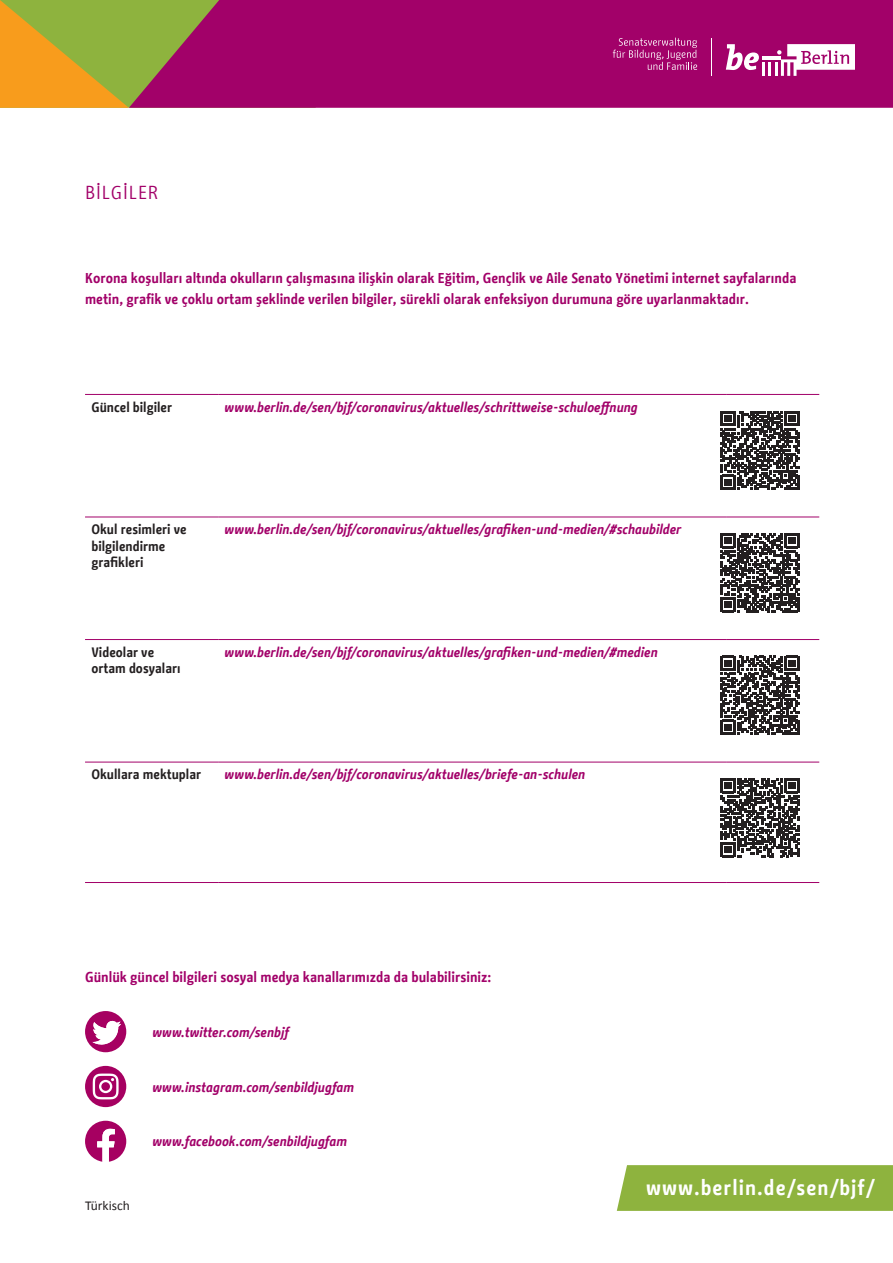
<style>
.page{position:relative;width:893px;height:1263px;background:#fff}
.page>*{position:absolute;margin:0;border:0;box-sizing:border-box;transform-origin:0 0}
.t1{font:700 21px "BMF Change";letter-spacing:.05em;color:#fff}
.t2{font:18.75px "BMF Change";letter-spacing:.04em;color:#a20169}
.t3{font:700 14.25px/21px "BMF Change";color:#a20169}
.t4{font:italic 700 13.65px "BMF Change";color:#a20169}
.t5{font:700 13.65px/16.4px "BMF Change";color:#231f20}
.t6{font:13.5px "Calibri";color:#231f20}
</style>
<div class="page">
<svg style="left:0;top:0;width:129px;height:108px;background:#c3a72c"></svg>
<svg style="left:129px;top:0;width:764px;height:108px;background:#a00c66"></svg>
<svg style="left:726px;top:44px;width:33px;height:26px"></svg>
<hr style="left:762px;top:62px;width:3px;height:14px;background:#fff">
<hr style="left:768px;top:62px;width:3px;height:14px;background:#fff">
<hr style="left:775px;top:62px;width:3px;height:14px;background:#fff">
<hr style="left:762px;top:56px;width:19px;height:3px;background:#fff">
<svg style="left:777px;top:44px;width:78px;height:32px"></svg>
<hr style="left:711px;top:39px;width:1px;height:37px;background:#fff">
<svg style="left:613px;top:38px;width:84px;height:32px;background:#af277f"></svg>
<div style="left:617px;top:1165px;width:276px;height:46px;background:#8eb33e"></div>
<hr style="left:85px;top:394px;width:133px;height:1px;background:#a20169">
<hr style="left:218px;top:394px;width:508px;height:1px;background:#a20169">
<hr style="left:726px;top:394px;width:93px;height:1px;background:#a20169">
<hr style="left:85px;top:517px;width:133px;height:1px;background:#a20169">
<hr style="left:218px;top:517px;width:508px;height:1px;background:#a20169">
<hr style="left:726px;top:517px;width:93px;height:1px;background:#a20169">
<hr style="left:85px;top:639px;width:133px;height:1px;background:#a20169">
<hr style="left:218px;top:639px;width:508px;height:1px;background:#a20169">
<hr style="left:726px;top:639px;width:93px;height:1px;background:#a20169">
<hr style="left:85px;top:762px;width:133px;height:1px;background:#a20169">
<hr style="left:218px;top:762px;width:508px;height:1px;background:#a20169">
<hr style="left:726px;top:762px;width:93px;height:1px;background:#a20169">
<hr style="left:85px;top:882px;width:133px;height:1px;background:#a20169">
<hr style="left:218px;top:882px;width:508px;height:1px;background:#a20169">
<hr style="left:726px;top:882px;width:93px;height:1px;background:#a20169">
<svg style="left:721px;top:411px;width:78px;height:79px"></svg>
<svg style="left:721px;top:533px;width:78px;height:79px"></svg>
<svg style="left:721px;top:656px;width:78px;height:79px"></svg>
<svg style="left:721px;top:778px;width:78px;height:79px"></svg>
<svg style="left:85px;top:1121px;width:41px;height:41px"></svg>
<div style="left:85px;top:1011px;width:41px;height:41px;background:#a60061;border-radius:50%"></div>
<svg style="left:92px;top:1021px;width:29px;height:24px"></svg>
<div style="left:85px;top:1066px;width:41px;height:41px;background:#a60061;border-radius:50%"></div>
<svg style="left:93px;top:1073px;width:26px;height:26px"></svg>
<h2 class="t2" style="left:85px;top:179px;width:75px">BİLGİLER</h2>
<p class="t3" style="left:85px;top:268px;width:713px">Korona koşulları altında okulların çalışmasına ilişkin olarak Eğitim, Gençlik ve Aile Senato Yönetimi internet sayfalarında metin, grafik ve çoklu ortam şeklinde verilen bilgiler, sürekli olarak enfeksiyon durumuna göre uyarlanmaktadır.</p>
<p class="t5" style="left:91px;top:399px;width:82px">Güncel bilgiler</p>
<p class="t4" style="left:225px;top:397px;width:415px">www.berlin.de/sen/bjf/coronavirus/aktuelles/schrittweise-schuloeffnung</p>
<p class="t5" style="left:91px;top:521px;width:97px">Okul resimleri ve bilgilendirme grafikleri</p>
<p class="t4" style="left:225px;top:520px;width:458px">www.berlin.de/sen/bjf/coronavirus/aktuelles/grafiken-und-medien/#schaubilder</p>
<p class="t5" style="left:91px;top:644px;width:91px">Videolar ve ortam dosyaları</p>
<p class="t4" style="left:225px;top:642px;width:435px">www.berlin.de/sen/bjf/coronavirus/aktuelles/grafiken-und-medien/#medien</p>
<p class="t5" style="left:91px;top:766px;width:111px">Okullara mektuplar</p>
<p class="t4" style="left:225px;top:765px;width:362px">www.berlin.de/sen/bjf/coronavirus/aktuelles/briefe-an-schulen</p>
<p class="t3" style="left:85px;top:967px;width:408px">Günlük güncel bilgileri sosyal medya kanallarımızda da bulabilirsiniz:</p>
<p class="t4" style="left:152px;top:1022px;width:138px">www.twitter.com/senbjf</p>
<p class="t4" style="left:152px;top:1077px;width:203px">www.instagram.com/senbildjugfam</p>
<p class="t6" style="left:85px;top:1197px;width:46px">Türkisch</p>
<p class="t4" style="left:152px;top:1132px;width:196px">www.facebook.com/senbildjugfam</p>
<h1 class="t1" style="left:646px;top:1173px;width:230px">www.berlin.de/sen/bjf/</h1>
</div>
